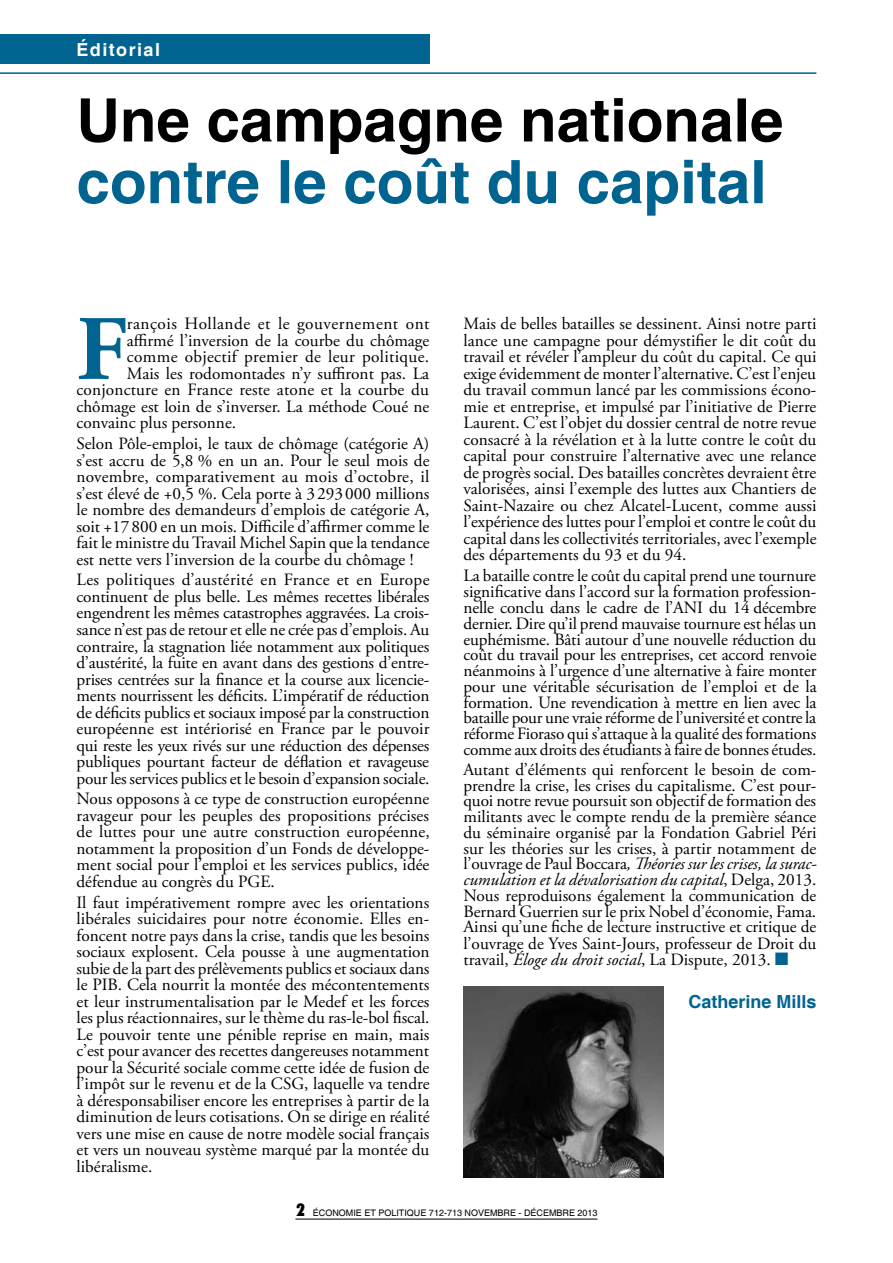
<style>
.page{position:relative;width:893px;height:1263px;background:#fff}
.page>*{position:absolute;margin:0;border:0;box-sizing:border-box;transform-origin:0 0}
.t1{font:700 91.95px "Adobe Garamond Pro";color:#006390}
.t2{font:700 60px "Helvetica";color:#006390}
.t3{font:700 60px "Helvetica";color:#000}
.t4{font:700 18px "Helvetica";color:#006390}
.t5{font:700 18px "Helvetica";letter-spacing:.08em;color:#fff}
.t6{font:17.25px/16.5px "Adobe Garamond Pro";color:#000;text-align:justify}
.t7{font:17.25px "Adobe Garamond Pro";letter-spacing:.02em;color:#000}
.t8{font:17.25px "Adobe Garamond Pro";letter-spacing:.03em;color:#000}
.t9{font:900 condensed 17.25px "Futura BT";color:#000}
.t10{font:9px "Helvetica";color:#000}
.s1{font-style:italic}
</style>
<div class="page">
<hr style="left:0;top:72px;width:816px;height:2px;background:#006390">
<div style="left:0;top:34px;width:429px;height:30px;background:#006390"></div>
<hr style="left:295px;top:1219px;width:302px;height:1px;background:#000">
<img style="left:463px;top:987px;width:200px;height:191px">
<p class="t5" style="left:77px;top:38px;width:85px">éditorial</p>
<h2 class="t3" style="left:77px;top:84px;width:708px">Une campagne nationale</h2>
<h2 class="t2" style="left:77px;top:145px;width:692px">contre le coût du capital</h2>
<h1 class="t1" style="left:77px;top:296px;width:52px">F</h1>
<p class="t8" style="left:127px;top:313px;width:304px">rançois Hollande et le gouvernement ont</p>
<p class="t6" style="left:127px;top:333px;width:304px">affirmé l’inversion de la courbe du chômage</p>
<p class="t7" style="left:127px;top:346px;width:304px">comme objectif premier de leur politique.</p>
<p class="t6" style="left:127px;top:366px;width:304px">Mais les rodomontades n’y suffiront pas. La</p>
<p class="t6" style="left:77px;top:382px;width:354px">conjoncture en France reste atone et la courbe du</p>
<p class="t6" style="left:77px;top:399px;width:354px">chômage est loin de s’inverser. La méthode Coué ne</p>
<p class="t6" style="left:77px;top:415px;width:161px">convainc plus personne.</p>
<p class="t6" style="left:77px;top:436px;width:355px">Selon Pôle-emploi, le taux de chômage (catégorie A) s’est accru de 5,8 % en un an. Pour le seul mois de novembre, comparativement au mois d’octobre, il s’est élevé de +0,5 %. Cela porte à 3293000 millions le nombre des demandeurs d’emplois de catégorie A, soit +17800 en un mois. Difficile d’affirmer comme le fait le ministre du travail Michel Sapin que la tendance est nette vers l’inversion de la courbe du chômage !</p>
<p class="t6" style="left:77px;top:572px;width:355px">Les politiques d’austérité en France et en Europe continuent de plus belle. Les mêmes recettes libérales engendrent les mêmes catastrophes aggravées. La crois&shy;sance n’est pas de retour et elle ne crée pas d’emplois. Au contraire, la stagnation liée notamment aux politiques d’austérité, la fuite en avant dans des gestions d’entre&shy;prises centrées sur la finance et la course aux licencie&shy;ments nourrissent les déficits. L’impératif de réduction de déficits publics et sociaux imposé par la construction européenne est intériorisé en France par le pouvoir qui reste les yeux rivés sur une réduction des dépenses publiques pourtant facteur de déflation et ravageuse pour les services publics et le besoin d’expansion sociale.</p>
<p class="t6" style="left:77px;top:791px;width:355px">Nous opposons à ce type de construction européenne ravageur pour les peuples des propositions précises de luttes pour une autre construction européenne, notamment la proposition d’un Fonds de développe&shy;ment social pour l’emploi et les services publics, idée défendue au congrès du PGE.</p>
<p class="t6" style="left:77px;top:894px;width:355px">Il faut impérativement rompre avec les orientations libérales suicidaires pour notre économie. Elles en&shy;foncent notre pays dans la crise, tandis que les besoins sociaux explosent. Cela pousse à une augmentation subie de la part des prélèvements publics et sociaux dans le PIB. Cela nourrit la montée des mécontentements et leur instrumentalisation par le Medef et les forces les plus réactionnaires, sur le thème du ras-le-bol fiscal.<br>Le pouvoir tente une pénible reprise en main, mais c’est pour avancer des recettes dangereuses notamment pour la Sécurité sociale comme cette idée de fusion de l’impôt sur le revenu et de la CSG, laquelle va tendre à déresponsabiliser encore les entreprises à partir de la diminution de leurs cotisations. On se dirige en réalité vers une mise en cause de notre modèle social français et vers un nouveau système marqué par la montée du libéralisme.</p>
<p class="t6" style="left:463px;top:316px;width:355px">Mais de belles batailles se dessinent. Ainsi notre parti lance une campagne pour démystifier le dit coût du travail et révéler l’ampleur du coût du capital. Ce qui exige évidemment de monter l’alternative. C’est l’enjeu du travail commun lancé par les commissions écono&shy;mie et entreprise, et impulsé par l’initiative de Pierre Laurent. C’est l’objet du dossier central de notre revue consacré à la révélation et à la lutte contre le coût du capital pour construire l’alternative avec une relance de progrès social. Des batailles concrètes devraient être valorisées, ainsi l’exemple des luttes aux Chantiers de Saint-Nazaire ou chez Alcatel-Lucent, comme aussi l’expérience des luttes pour l’emploi et contre le coût du capital dans les collectivités territoriales, avec l’exemple des départements du 93 et du 94.</p>
<p class="t6" style="left:463px;top:568px;width:355px;line-height:15.8px">La bataille contre le coût du capital prend une tournure significative dans l’accord sur la formation profession&shy;nelle conclu dans le cadre de l’ANI du 14 décembre dernier. Dire qu’il prend mauvaise tournure est hélas un euphémisme. Bâti autour d’une nouvelle réduction du coût du travail pour les entreprises, cet accord renvoie néanmoins à l’urgence d’une alternative à faire monter pour une véritable sécurisation de l’emploi et de la formation. Une revendication à mettre en lien avec la bataille pour une vraie réforme de l’université et contre la réforme Fioraso qui s’attaque à la qualité des formations comme aux droits des étudiants à faire de bonnes études.</p>
<p class="t6" style="left:463px;top:762px;width:355px;line-height:15.9px">Autant d’éléments qui renforcent le besoin de com&shy;prendre la crise, les crises du capitalisme. C’est pour&shy;quoi notre revue poursuit son objectif de formation des militants avec le compte rendu de la première séance du séminaire organisé par la Fondation Gabriel Péri sur les théories sur les crises, à partir notamment de l’ouvrage de Paul Boccara<span class="s1">, Théories sur les crises, la surac&shy;cumulation et la dévalorisation du capital</span>, Delga, 2013.<br>Nous reproduisons également la communication de Bernard Guerrien sur le prix Nobel d’économie, Fama.<br>Ainsi qu’une fiche de lecture instructive et critique de l’ouvrage de Yves Saint-Jours, professeur de Droit du travail, <span class="s1">éloge du droit social</span>, La Dispute, 2013.</p>
<p class="t4" style="left:688px;top:991px;width:130px">Catherine Mills</p>
<p class="t9" style="left:297px;top:1199px;width:10px">2</p>
<p class="t10" style="left:313px;top:1208px;width:286px">ÉCONOMIE ET POLITIQUE 712-713 NOVEMBRE - DÉCEMBRE 2013</p>
</div>
